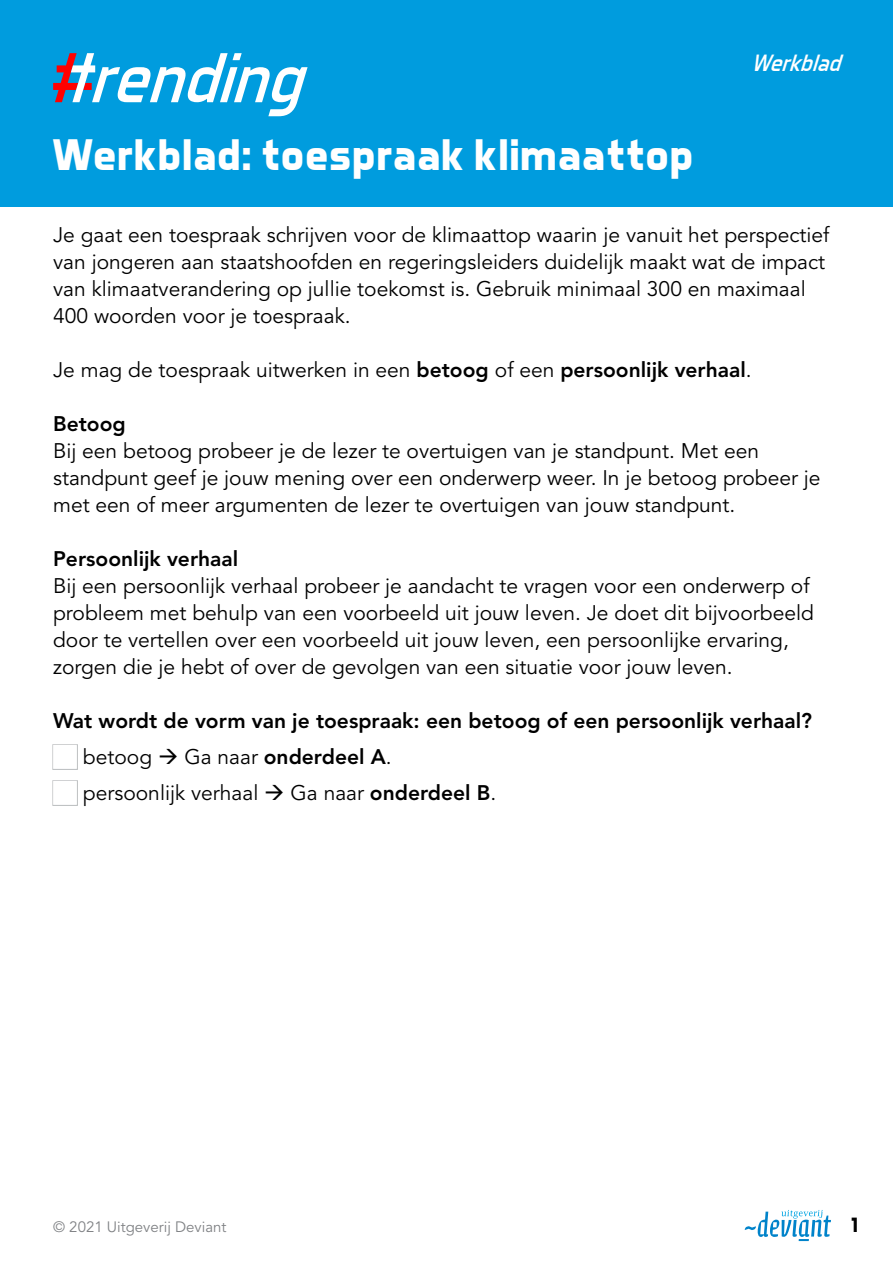
<style>
.page{position:relative;width:893px;height:1263px;background:#fff}
.page>*{position:absolute;margin:0;border:0;box-sizing:border-box;transform-origin:0 0}
.Kop1{font:700 45px "Aero Matics";color:#fff}
.Kop2{font:italic 24px "Aero Matics";color:#fff}
.Basis{font:21px/27px "Avenir LT Std";color:#000}
.Basis-2{font:800 21px "Avenir LT Std";color:#000}
.t1{font:700 21px "Aero Matics";color:#000}
.t2{font:15px "Avenir LT Std";color:#808285}
.s1{font-weight:800}
</style>
<div class="page">
<svg style="left:745px;top:1210px;width:86px;height:31px"></svg>
<div style="left:0;top:0;width:893px;height:206px;background:#009cde"></div>
<svg style="left:53px;top:53px;width:255px;height:63px"></svg>
<p class="Kop1" style="left:53px;top:128px;width:642px">Werkblad: toespraak klimaattop</p>
<p class="Kop2" style="left:752px;top:49px;width:98px">Werkblad</p>
<p class="Basis" style="left:53px;top:222px;width:778px">Je gaat een toespraak schrijven voor de klimaattop waarin je vanuit het perspectief van jongeren aan staatshoofden en regeringsleiders duidelijk maakt wat de impact van klimaatverandering op jullie toekomst is. Gebruik minimaal 300 en maximaal 400 woorden voor je toespraak.</p>
<p class="Basis" style="left:53px;top:357px;width:700px">Je mag de toespraak uitwerken in een <span class="s1">betoog</span> of een <span class="s1">persoonlijk verhaal</span>.</p>
<p class="Basis-2" style="left:53px;top:411px;width:74px">Betoog</p>
<p class="Basis" style="left:53px;top:438px;width:769px">Bij een betoog probeer je de lezer te overtuigen van je standpunt. Met een standpunt geef je jouw mening over een onderwerp weer. In je betoog probeer je met een of meer argumenten de lezer te overtuigen van jouw standpunt.</p>
<p class="Basis-2" style="left:53px;top:546px;width:187px">Persoonlijk verhaal</p>
<p class="Basis" style="left:53px;top:573px;width:762px">Bij een persoonlijk verhaal probeer je aandacht te vragen voor een onderwerp of probleem met behulp van een voorbeeld uit jouw leven. Je doet dit bijvoorbeeld door te vertellen over een voorbeeld uit jouw leven, een persoonlijke ervaring, zorgen die je hebt of over de gevolgen van een situatie voor jouw leven.</p>
<p class="Basis-2" style="left:53px;top:708px;width:760px">Wat wordt de vorm van je toespraak: een betoog of een persoonlijk verhaal?</p>
<p class="Basis" style="left:83px;top:744px;width:310px">betoog → Ga naar <span class="s1">onderdeel A</span>.</p>
<p class="Basis" style="left:83px;top:780px;width:415px">persoonlijk verhaal → Ga naar <span class="s1">onderdeel B</span>.</p>
<p class="t2" style="left:53px;top:1218px;width:175px">© 2021 Uitgeverij Deviant</p>
<p class="t1" style="left:851px;top:1213px;width:9px">1</p>
</div>
